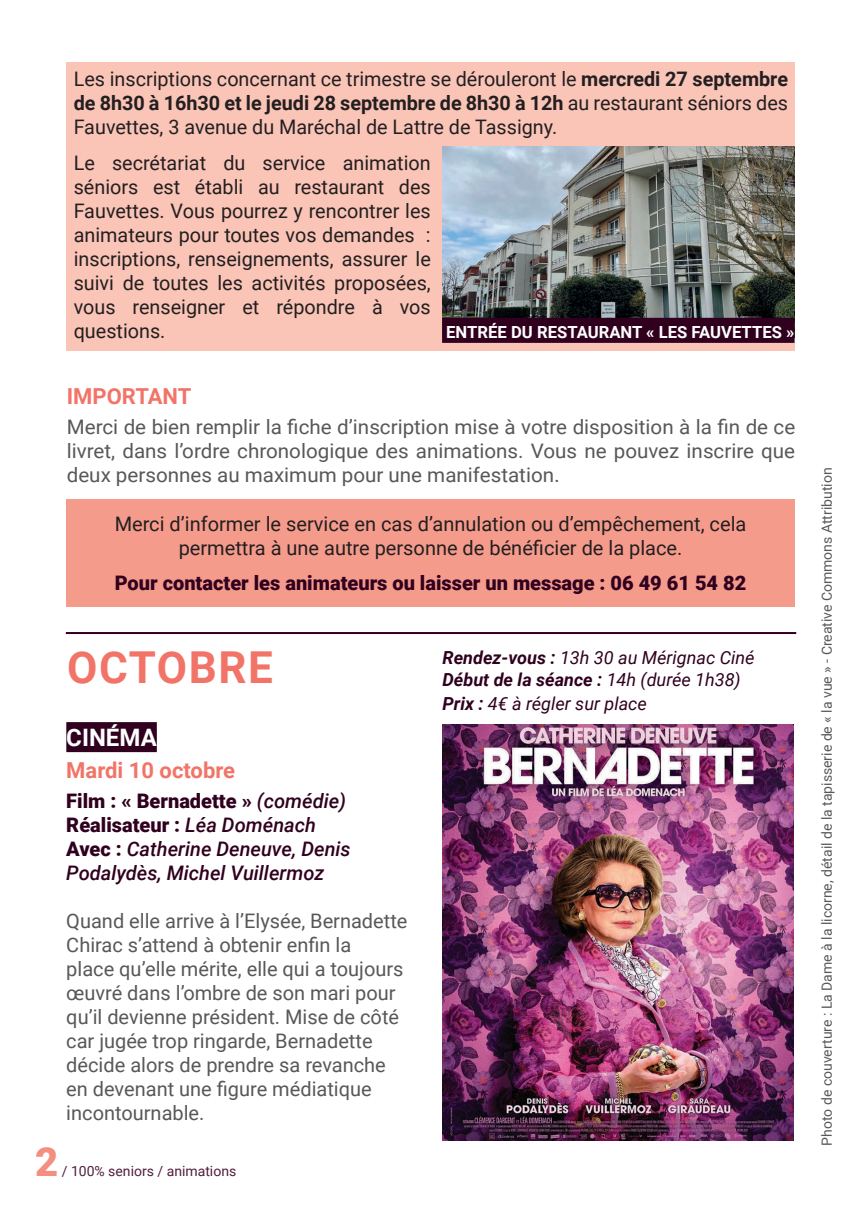
<style>
.page{position:relative;width:861px;height:1209px;background:#fff}
.page>*{position:absolute;margin:0;border:0;box-sizing:border-box;transform-origin:0 0}
.t1{font:700 44px "Roboto";letter-spacing:.035em;color:#f27468}
.t2{font:900 40px "Roboto";color:#f48e80}
.t3{font:700 24px "Roboto";color:#fff}
.t4{font:700 22px "Roboto";color:#f27468}
.t5{font:20px/24px "Roboto";color:#231f20;text-align:justify}
.t6{font:20px/24px "Roboto";color:#57585a}
.t7{font:italic 500 20px/24px "Roboto";color:#30001e}
.t8{font:900 20px "Roboto";color:#30001e}
.t9{font:italic 18px/22px "Roboto";color:#30001e}
.t10{font:700 16.6px "Roboto";color:#fff}
.t11{font:14px "Roboto";color:#57585a}
.t12{font:14px "Roboto";color:#501d3e}
.s1{font-weight:700}
.s2{font-weight:900;font-style:normal}
</style>
<div class="page">
<div style="left:66px;top:722px;width:91px;height:30px;background:#30001e"></div>
<div style="left:67px;top:63px;width:728px;height:288px;background:#fac4b7"></div>
<img style="left:443px;top:147px;width:352px;height:171px">
<div style="left:442px;top:318px;width:353px;height:25px;background:#30001e"></div>
<img style="left:443px;top:724px;width:350px;height:416px">
<hr style="left:66px;top:632px;width:730px;height:2px;background:#30001e">
<div style="left:66px;top:499px;width:729px;height:107px;background:#f59b8c"></div>
<p class="t5" style="left:74px;top:66px;width:716px">Les inscriptions concernant ce trimestre se dérouleront le <span class="s1">mercredi 27 septembre de 8h30 à 16h30 et le jeudi 28 septembre de 8h30 à 12h</span> au restaurant séniors des Fauvettes, 3 avenue du Maréchal de Lattre de Tassigny.</p>
<p class="t5" style="left:74px;top:150px;width:359px">Le secrétariat du service animation séniors est établi au restaurant des Fauvettes. Vous pourrez y rencontrer les animateurs pour toutes vos demandes : inscriptions, renseignements, assurer le suivi de toutes les activités proposées, vous renseigner et répondre à vos questions.</p>
<p class="t10" style="left:446px;top:320px;width:350px">ENTRÉE DU RESTAURANT « LES FAUVETTES »</p>
<p class="t4" style="left:67px;top:381px;width:126px">IMPORTANT</p>
<p class="t6" style="left:67px;top:414px;width:730px;text-align:justify">Merci de bien remplir la fiche d’inscription mise à votre disposition à la fin de ce livret, dans l’ordre chronologique des animations. Vous ne pouvez inscrire que deux personnes au maximum pour une manifestation.</p>
<p class="t5" style="left:115px;top:510px;width:633px;text-align:center">Merci d’informer le service en cas d’annulation ou d’empêchement, cela permettra à une autre personne de bénéficier de la place.</p>
<p class="t8" style="left:115px;top:568px;width:633px">Pour contacter les animateurs ou laisser un message : 06 49 61 54 82</p>
<h1 class="t1" style="left:67px;top:636px;width:207px">OCTOBRE</h1>
<p class="t3" style="left:66px;top:720px;width:92px">CINÉMA</p>
<p class="t4" style="left:66px;top:755px;width:170px">Mardi 10 octobre</p>
<p class="t7" style="left:66px;top:788px;width:286px"><span class="s2">Film : « Bernadette »</span> (comédie)<br><span class="s2">Réalisateur :</span> Léa Doménach<br><span class="s2">Avec :</span> Catherine Deneuve, Denis<br>Podalydès, Michel Vuillermoz</p>
<p class="t6" style="left:66px;top:908px;width:343px">Quand elle arrive à l’Elysée, Bernadette Chirac s’attend à obtenir enfin la<br>place qu’elle mérite, elle qui a toujours œuvré dans l’ombre de son mari pour qu’il devienne président. Mise de côté car jugée trop ringarde, Bernadette décide alors de prendre sa revanche en devenant une figure médiatique incontournable.</p>
<h2 class="t2" style="left:35px;top:1133px;width:25px">2</h2>
<p class="t12" style="left:62px;top:1160px;width:176px">/ 100% seniors / animations</p>
<p class="t9" style="left:443px;top:645px;width:313px"><span class="s1">Rendez-vous :</span> 13h 30 au Mérignac Ciné<br><span class="s1">Début de la séance :</span> 14h (durée 1h38)</p>
<p class="t9" style="left:443px;top:691px;width:206px"><span class="s1">Prix :</span> 4€ à régler sur place</p>
<p class="t11" style="left:817px;top:1145px;width:679px;rotate:-90deg">Photo de couverture : La Dame à la licorne, détail de la tapisserie de « la vue » - Creative Commons Attribution</p>
</div>
